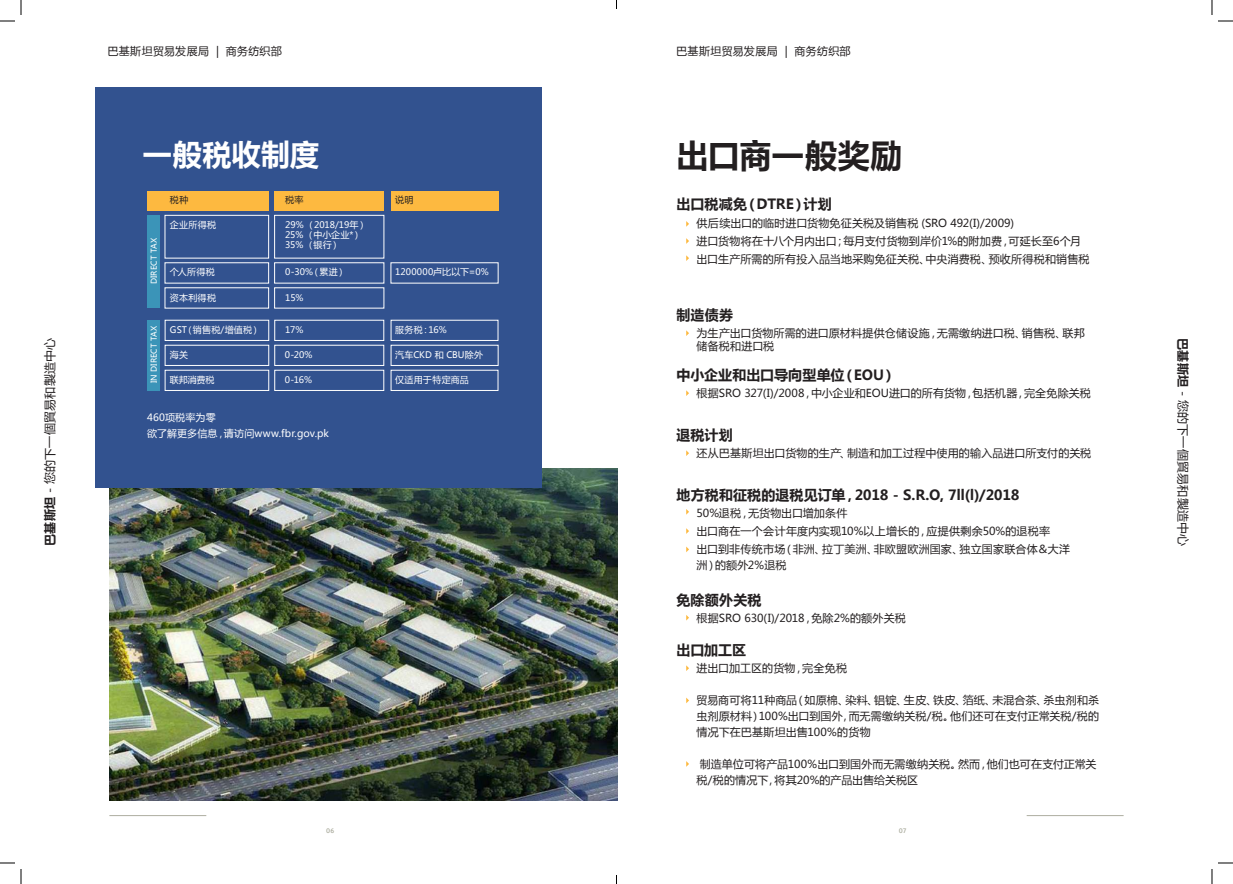
<style>
.page{position:relative;width:1233px;height:884px;background:#fff}
.page>*{position:absolute;margin:0;border:0;box-sizing:border-box;transform-origin:0 0}
.t1{font:700 32px "Microsoft Ya Hei";letter-spacing:.015em;color:#231f20}
.t2{font:700 29px "Microsoft Ya Hei";letter-spacing:.01em;color:#fff}
.t3{font:700 14px "Microsoft Ya Hei";letter-spacing:.005em;color:#231f20}
.t4{font:12px "Microsoft Ya Hei";letter-spacing:.02em;color:#231f20}
.t5{font:11px/18px "Microsoft Ya Hei";letter-spacing:.01em;color:#231f20}
.t6{font:11px "Microsoft Ya Hei";letter-spacing:.035em;color:#231f20}
.t7{font:10px/16px "Microsoft Ya Hei";letter-spacing:.015em;color:#fff}
.t8{font:9px/10px "Microsoft Ya Hei";letter-spacing:.015em;color:#fff}
.t9{font:9px "Microsoft Ya Hei";letter-spacing:.035em;color:#fff}
.t10{font:9px "Microsoft Ya Hei";color:#231f20}
.t11{font:8px "Microsoft Ya Hei";letter-spacing:.015em;color:#fff}
.t12{font:700 7px "Noah";color:#adaea0}
.s1{font-weight:700}
</style>
<div class="page">
<hr style="left:109px;top:815px;width:97px;height:1px;background:#adaea0">
<hr style="left:1026px;top:815px;width:97px;height:1px;background:#adaea0">
<img style="left:110px;top:468px;width:507px;height:333px">
<div style="left:95px;top:87px;width:447px;height:400px;background:#32528f"></div>
<div style="left:391px;top:191px;width:107px;height:20px;background:#fdb940"></div>
<div style="left:275px;top:191px;width:109px;height:20px;background:#fdb940"></div>
<div style="left:147px;top:191px;width:122px;height:20px;background:#fdb940"></div>
<div style="left:165px;top:262px;width:104px;height:21px;border:1px solid #fff"></div>
<div style="left:165px;top:287px;width:104px;height:21px;border:1px solid #fff"></div>
<div style="left:165px;top:215px;width:104px;height:43px;border:1px solid #fff"></div>
<div style="left:147px;top:215px;width:13px;height:93px;background:#3b94b8"></div>
<div style="left:274px;top:262px;width:110px;height:21px;border:1px solid #fff"></div>
<div style="left:274px;top:287px;width:110px;height:21px;border:1px solid #fff"></div>
<div style="left:274px;top:215px;width:110px;height:43px;border:1px solid #fff"></div>
<div style="left:391px;top:262px;width:107px;height:21px;border:1px solid #fff"></div>
<div style="left:165px;top:320px;width:104px;height:21px;border:1px solid #fff"></div>
<div style="left:165px;top:345px;width:104px;height:21px;border:1px solid #fff"></div>
<div style="left:165px;top:370px;width:104px;height:21px;border:1px solid #fff"></div>
<div style="left:274px;top:320px;width:110px;height:21px;border:1px solid #fff"></div>
<div style="left:274px;top:345px;width:110px;height:21px;border:1px solid #fff"></div>
<div style="left:274px;top:370px;width:110px;height:21px;border:1px solid #fff"></div>
<div style="left:147px;top:320px;width:13px;height:71px;background:#3b94b8"></div>
<div style="left:391px;top:320px;width:107px;height:21px;border:1px solid #fff"></div>
<div style="left:391px;top:345px;width:107px;height:21px;border:1px solid #fff"></div>
<div style="left:391px;top:370px;width:107px;height:21px;border:1px solid #fff"></div>
<svg style="left:686px;top:221px;width:3px;height:6px"></svg>
<svg style="left:686px;top:330px;width:3px;height:6px"></svg>
<svg style="left:686px;top:390px;width:3px;height:6px"></svg>
<svg style="left:686px;top:450px;width:3px;height:6px"></svg>
<svg style="left:686px;top:615px;width:3px;height:6px"></svg>
<svg style="left:686px;top:665px;width:3px;height:6px"></svg>
<svg style="left:686px;top:698px;width:3px;height:5px"></svg>
<svg style="left:686px;top:761px;width:3px;height:6px"></svg>
<svg style="left:686px;top:509px;width:3px;height:6px"></svg>
<svg style="left:686px;top:528px;width:3px;height:6px"></svg>
<svg style="left:686px;top:546px;width:3px;height:6px"></svg>
<svg style="left:686px;top:238px;width:3px;height:6px"></svg>
<svg style="left:686px;top:255px;width:3px;height:6px"></svg>
<svg style="left:1218px;top:20px;width:15px;height:2px"></svg>
<svg style="left:1218px;top:862px;width:15px;height:2px"></svg>
<svg style="left:0;top:0;width:22px;height:22px"></svg>
<svg style="left:0;top:862px;width:22px;height:22px"></svg>
<svg style="left:1211px;top:0;width:1px;height:15px"></svg>
<svg style="left:1211px;top:869px;width:1px;height:15px"></svg>
<p class="t4" style="left:42px;top:546px;width:210px;rotate:-90deg"><span class="s1">巴基斯坦</span> - 您的下一個貿易和製造中心</p>
<p class="t6" style="left:107px;top:43px;width:176px">巴基斯坦贸易发展局 | 商务纺织部</p>
<p class="t6" style="left:676px;top:43px;width:176px">巴基斯坦贸易发展局 | 商务纺织部</p>
<h2 class="t2" style="left:143px;top:134px;width:178px">一般税收制度</h2>
<h1 class="t1" style="left:676px;top:133px;width:228px">出口商一般奖励</h1>
<p class="t3" style="left:676px;top:195px;width:157px">出口税减免（DTRE）计划</p>
<p class="t10" style="left:170px;top:193px;width:20px">税种</p>
<p class="t10" style="left:285px;top:193px;width:20px">税率</p>
<p class="t10" style="left:395px;top:193px;width:20px">说明</p>
<p class="t11" style="left:148px;top:284px;width:48px;rotate:-90deg">DIRECT TAX</p>
<p class="t11" style="left:148px;top:383px;width:59px;rotate:-90deg">IN DIRECT TAX</p>
<p class="t8" style="left:170px;top:219px;width:48px">企业所得税</p>
<p class="t8" style="left:285px;top:219px;width:83px">29% （2018/19年）<br>25% （中小企业*）<br>35% （银行）</p>
<p class="t8" style="left:170px;top:267px;width:46px">个人所得税</p>
<p class="t8" style="left:285px;top:267px;width:62px">0-30%（累进）</p>
<p class="t8" style="left:170px;top:292px;width:48px">资本利得税</p>
<p class="t8" style="left:285px;top:292px;width:20px">15%</p>
<p class="t8" style="left:395px;top:267px;width:95px">1200000卢比以下=0%</p>
<p class="t8" style="left:395px;top:324px;width:53px">服务税：16%</p>
<p class="t8" style="left:170px;top:324px;width:91px">GST（销售税/增值税）</p>
<p class="t8" style="left:285px;top:324px;width:20px">17%</p>
<p class="t8" style="left:170px;top:349px;width:20px">海关</p>
<p class="t8" style="left:285px;top:349px;width:29px">0-20%</p>
<p class="t8" style="left:395px;top:349px;width:90px">汽车CKD 和 CBU除外</p>
<p class="t8" style="left:170px;top:374px;width:46px">联邦消费税</p>
<p class="t8" style="left:285px;top:374px;width:29px">0-16%</p>
<p class="t9" style="left:395px;top:373px;width:75px">仅适用于特定商品</p>
<p class="t7" style="left:147px;top:409px;width:183px">460项税率为零<br>欲了解更多信息，请访问www.fbr.gov.pk</p>
<p class="t5" style="left:696px;top:214px;width:394px">供后续出口的临时进口货物免征关税及销售税 (SRO 492(I)/2009)<br>进口货物将在十八个月内出口；每月支付货物到岸价1%的附加费，可延长至6个月出口生产所需的所有投入品当地采购免征关税、中央消费税、预收所得税和销售税</p>
<p class="t3" style="left:676px;top:305px;width:58px">制造债券</p>
<p class="t5" style="left:696px;top:326px;width:390px;line-height:13.2px">为生产出口货物所需的进口原材料提供仓储设施，无需缴纳进口税、销售税、联邦储备税和进口税</p>
<p class="t5" style="left:696px;top:384px;width:396px">根据SRO 327(I)/2008，中小企业和EOU进口的所有货物，包括机器，完全免除关税</p>
<p class="t3" style="left:676px;top:365px;width:221px">中小企业和出口导向型单位（EOU）</p>
<p class="t3" style="left:676px;top:425px;width:58px">退税计划</p>
<p class="t5" style="left:696px;top:444px;width:396px">还从巴基斯坦出口货物的生产、制造和加工过程中使用的输入品进口所支付的关税</p>
<p class="t3" style="left:676px;top:485px;width:344px">地方税和征税的退税见订单，2018 - S.R.O, 7ll(l)/2018</p>
<p class="t5" style="left:696px;top:504px;width:375px">50%退税，无货物出口增加条件<br>出口商在一个会计年度内实现10%以上增长的，应提供剩余50%的退税率<br>出口到非传统市场（非洲、拉丁美洲、非欧盟欧洲国家、独立国家联合体＆大洋</p>
<p class="t5" style="left:696px;top:556px;width:91px">洲）的额外2％退税</p>
<p class="t3" style="left:676px;top:590px;width:86px">免除额外关税</p>
<p class="t3" style="left:676px;top:640px;width:71px">出口加工区</p>
<p class="t5" style="left:696px;top:609px;width:211px">根据SRO 630(I)/2018，免除2%的额外关税</p>
<p class="t5" style="left:696px;top:659px;width:152px">进出口加工区的货物，完全免税</p>
<p class="t5" style="left:696px;top:692px;width:404px;line-height:16px;text-align:justify">贸易商可将11种商品（如原棉、染料、铝锭、生皮、铁皮、箔纸、未混合茶、杀虫剂和杀虫剂原材料）100%出口到国外，而无需缴纳关税/税。他们还可在支付正常关税/税的情况下在巴基斯坦出售100％的货物</p>
<p class="t5" style="left:696px;top:756px;width:401px;line-height:16px">制造单位可将产品100％出口到国外而无需缴纳关税。然而，他们也可在支付正常关税/税的情况下，将其20%的产品出售给关税区</p>
<p class="t12" style="left:326px;top:826px;width:10px">06</p>
<p class="t12" style="left:899px;top:826px;width:9px">07</p>
<p class="t4" style="left:1191px;top:338px;width:210px;rotate:90deg"><span class="s1">巴基斯坦</span> - 您的下一個貿易和製造中心</p>
</div>
